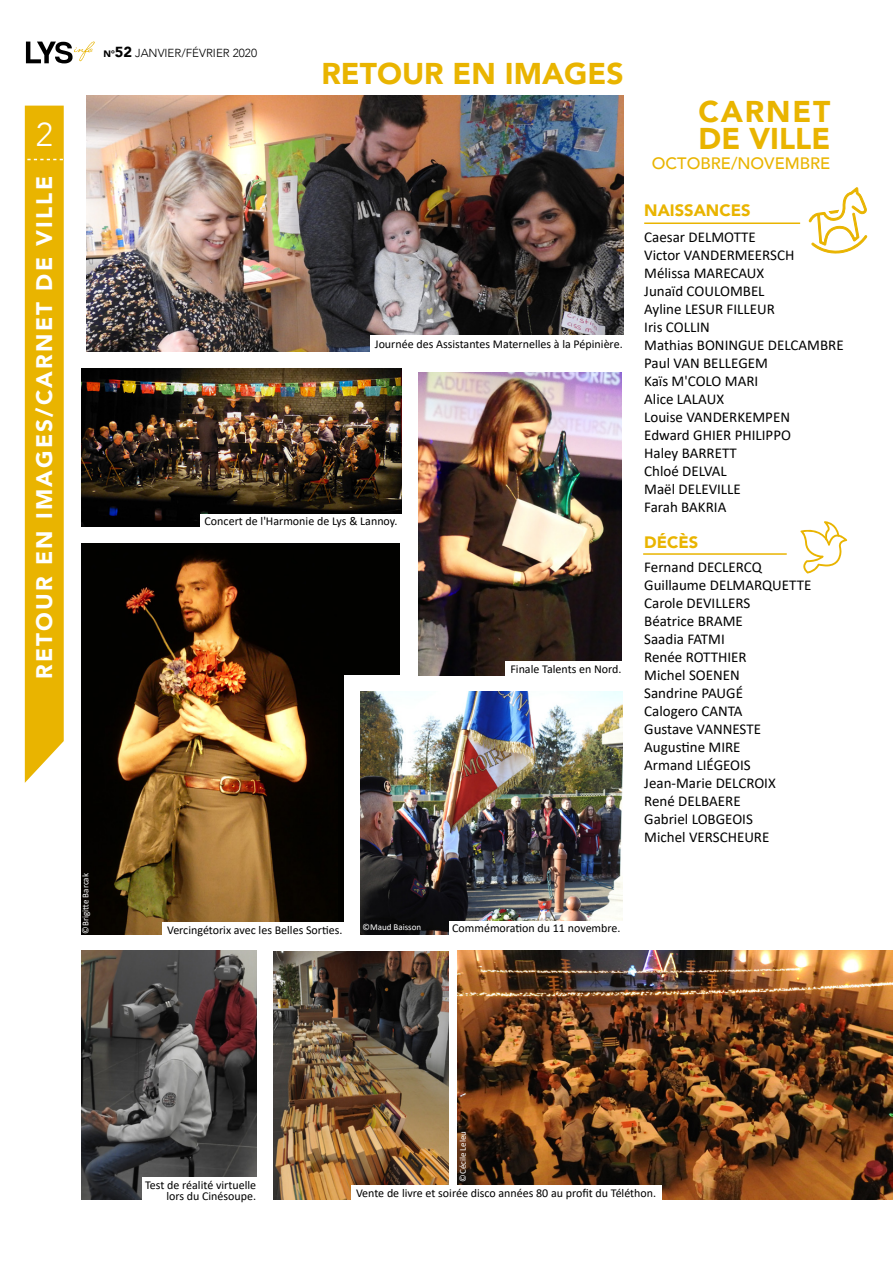
<style>
.page{position:relative;width:893px;height:1263px;background:#fff}
.page>*{position:absolute;margin:0;border:0;box-sizing:border-box;transform-origin:0 0}
.t1{font:300 33px "Avenir";color:#fff}
.t2{font:900 30px "Avenir";color:#e9b400}
.t3{font:900 30px/27px "Avenir";letter-spacing:.03em;color:#e9b400}
.t4{font:900 22.5px "Avenir";letter-spacing:.1em;color:#fff}
.t5{font:500 16.5px "Avenir";color:#e9b400}
.t6{font:900 16.5px "Avenir";color:#e9b400}
.t7{font:15px/18px "Calibri";color:#000}
.t8{font:12px/10.5px "Calibri";color:#000;text-align:right}
.t9{font:300 11.7px "Avenir";color:#000}
.t10{font:9px "Calibri";color:#fff}
.s1{font-weight:900;font-size:9.3px}
.s2{font-weight:900;font-size:14.55px}
</style>
<div class="page">
<div style="left:81px;top:543px;width:319px;height:391px;background:#020200"></div>
<img style="left:114px;top:555px;width:201px;height:379px">
<div style="left:344px;top:675px;width:283px;height:277px;background:#fff"></div>
<img style="left:87px;top:96px;width:536px;height:255px">
<div style="left:370px;top:335px;width:259px;height:20px;background:#fff"></div>
<img style="left:457px;top:950px;width:436px;height:249px">
<img style="left:360px;top:692px;width:263px;height:242px">
<div style="left:449px;top:921px;width:183px;height:20px;background:#fff"></div>
<div style="left:25px;top:106px;width:39px;height:677px;background:#e9b400"></div>
<svg style="left:808px;top:187px;width:59px;height:67px"></svg>
<svg style="left:800px;top:521px;width:47px;height:52px"></svg>
<hr style="left:644px;top:222px;width:156px;height:2px;background:#e9b400">
<hr style="left:643px;top:553px;width:144px;height:2px;background:#e9b400">
<img style="left:81px;top:950px;width:175px;height:249px">
<img style="left:418px;top:372px;width:203px;height:303px">
<img style="left:81px;top:368px;width:320px;height:159px">
<img style="left:273px;top:951px;width:176px;height:248px">
<div style="left:200px;top:514px;width:203px;height:20px;background:#fff"></div>
<div style="left:505px;top:662px;width:123px;height:19px;background:#fff"></div>
<div style="left:162px;top:922px;width:188px;height:20px;background:#fff"></div>
<div style="left:142px;top:1178px;width:128px;height:33px;background:#fff"></div>
<div style="left:351px;top:1185px;width:310px;height:20px;background:#fff"></div>
<svg style="left:26px;top:41px;width:69px;height:22px"></svg>
<h1 class="t1" style="left:36px;top:115px;width:19px">2</h1>
<h3 class="t4" style="left:25px;top:679px;width:505px;rotate:-90deg">RETOUR EN IMAGES/CARNET DE VILLE</h3>
<p class="t9" style="left:103px;top:46px;width:155px"><span class="s1">N°</span><span class="s2">52</span> JANVIER/FÉVRIER 2020</p>
<h2 class="t2" style="left:322px;top:48px;width:304px">RETOUR EN IMAGES</h2>
<p class="t8" style="left:375px;top:339px;width:249px">Journée des Assistantes Maternelles à la Pépinière.</p>
<p class="t8" style="left:205px;top:516px;width:194px">Concert de l'Harmonie de Lys &amp; Lannoy.</p>
<p class="t8" style="left:510px;top:663px;width:113px">Finale Talents en Nord.</p>
<p class="t10" style="left:79px;top:934px;width:62px;rotate:-90deg">©Brigitte Barcak</p>
<p class="t8" style="left:167px;top:924px;width:177px">Vercingétorix avec les Belles Sorties.</p>
<p class="t10" style="left:362px;top:920px;width:60px">©Maud Baisson</p>
<p class="t8" style="left:452px;top:923px;width:170px">Commémoration du 11 novembre.</p>
<h2 class="t3" style="left:698px;top:97px;width:133px">CARNET<br>DE VILLE</h2>
<p class="t5" style="left:652px;top:148px;width:180px">OCTOBRE/NOVEMBRE</p>
<p class="t6" style="left:644px;top:196px;width:108px">NAISSANCES</p>
<p class="t7" style="left:644px;top:228px;width:201px">Caesar DELMOTTE<br>Victor VANDERMEERSCH<br>Mélissa MARECAUX<br>Junaïd COULOMBEL<br>Ayline LESUR FILLEUR<br>Iris COLLIN<br>Mathias BONINGUE DELCAMBRE<br>Paul VAN BELLEGEM<br>Kaïs M'COLO MARI<br>Alice LALAUX<br>Louise VANDERKEMPEN<br>Edward GHIER PHILIPPO<br>Haley BARRETT<br>Chloé DELVAL<br>Maël DELEVILLE<br>Farah BAKRIA</p>
<p class="t6" style="left:644px;top:528px;width:56px">DÉCÈS</p>
<p class="t7" style="left:644px;top:558px;width:169px">Fernand DECLERCQ<br>Guillaume DELMARQUETTE<br>Carole DEVILLERS<br>Béatrice BRAME<br>Saadia FATMI<br>Renée ROTTHIER<br>Michel SOENEN<br>Sandrine PAUGÉ<br>Calogero CANTA<br>Gustave VANNESTE<br>Augustine MIRE<br>Armand LIÉGEOIS<br>Jean-Marie DELCROIX<br>René DELBAERE<br>Gabriel LOBGEOIS<br>Michel VERSCHEURE</p>
<p class="t10" style="left:457px;top:1182px;width:52px;rotate:-90deg">©Cécile Leleu</p>
<p class="t8" style="left:145px;top:1179px;width:112px">Test de réalité virtuelle lors du Cinésoupe.</p>
<p class="t8" style="left:356px;top:1188px;width:302px">Vente de livre et soirée disco années 80 au profit du Téléthon.</p>
</div>
